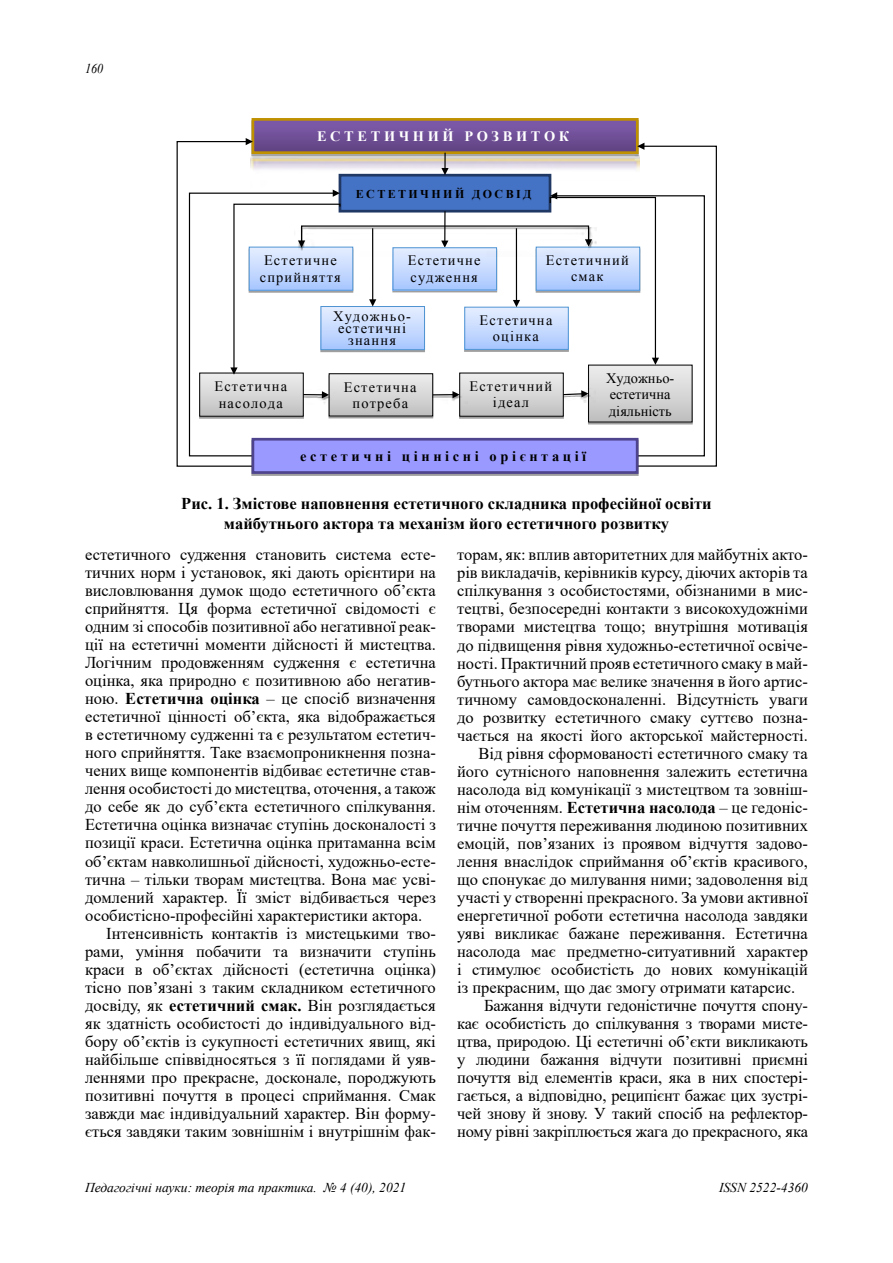
<style>
.page{position:relative;width:893px;height:1263px;background:#fff}
.page>*{position:absolute;margin:0;border:0;box-sizing:border-box;transform-origin:0 0}
.t1{font:16.5px "Times New Roman";color:#000}
.t2{font:700 16.5px/19.8px "Times New Roman";color:#000;text-align:center}
.t3{font:14.4px/16.5px "Times New Roman";letter-spacing:.08em;color:#000;text-align:center}
.t4{font:14.4px/16.5px "Times New Roman";color:#000}
.t5{font:700 14.4px "Times New Roman";letter-spacing:.25em;color:#000}
.t6{font:700 14.4px "Times New Roman";letter-spacing:.25em;color:#fff}
.t7{font:italic 13.5px "Times New Roman";color:#000}
.t8{font:italic 13.5px "Times New Roman";color:#000;scale:.9 1}
.t9{font:700 12px "Times New Roman";letter-spacing:.205em;color:#000}
.s1{font-weight:700}
</style>
<div class="page">
<div style="left:253px;top:119px;width:384px;height:34px;background:#7755a1"></div>
<div style="left:252px;top:118px;width:387px;height:36px;border:3px solid #bf9000"></div>
<svg style="left:176px;top:138px;width:541px;height:329px"></svg>
<div style="left:253px;top:439px;width:384px;height:33px;background:#99f"></div>
<div style="left:252px;top:438px;width:386px;height:36px;border:3px solid #4e438d"></div>
<img style="left:254px;top:445px;width:382px;height:22px">
<p class="t8" style="left:85px;top:59px;width:22px">160</p>
<p class="t6" style="left:317px;top:127px;width:254px">ЕСТЕТИЧНИЙ РОЗВИТОК</p>
<p class="t9" style="left:356px;top:185px;width:177px">ЕСТЕТИЧНИЙ ДОСВІД</p>
<p class="t3" style="left:260px;top:252px;width:82px;line-height:17px;text-align:left">Естетичне сприйняття</p>
<p class="t3" style="left:408px;top:252px;width:74px;text-align:left">Естетичне судження</p>
<p class="t3" style="left:546px;top:251px;width:84px">Естетичний смак</p>
<p class="t3" style="left:333px;top:310px;width:79px;line-height:12px">Художньо&shy;естетичні знання</p>
<p class="t3" style="left:480px;top:311px;width:74px">Естетична оцінка</p>
<p class="t3" style="left:214px;top:378px;width:74px;text-align:left">Естетична насолода</p>
<p class="t3" style="left:344px;top:378px;width:74px">Естетична потреба</p>
<p class="t4" style="left:606px;top:370px;width:70px">Художньо&shy;естетична діяльність</p>
<p class="t3" style="left:469px;top:377px;width:84px">Естетичний ідеал</p>
<p class="t5" style="left:300px;top:447px;width:288px">естетичні ціннісні орієнтації</p>
<p class="t2" style="left:181px;top:494px;width:532px">Рис. 1. Змістове наповнення естетичного складника професійної освіти майбутнього актора та механізм його естетичного розвитку</p>
<p class="t1" style="left:85px;top:543px;width:352px">естетичного судження становить система есте-</p>
<p class="t1" style="left:85px;top:561px;width:352px">тичних норм і установок, які дають орієнтири на</p>
<p class="t1" style="left:85px;top:579px;width:352px">висловлювання думок щодо естетичного об’єкта</p>
<p class="t1" style="left:85px;top:597px;width:352px">сприйняття. Ця форма естетичної свідомості є</p>
<p class="t1" style="left:85px;top:615px;width:352px">одним зі способів позитивної або негативної реак-</p>
<p class="t1" style="left:85px;top:633px;width:352px">ції на естетичні моменти дійсності й мистецтва.</p>
<p class="t1" style="left:85px;top:651px;width:352px">Логічним продовженням судження є естетична</p>
<p class="t1" style="left:85px;top:669px;width:352px">оцінка, яка природно є позитивною або негатив-</p>
<p class="t1" style="left:85px;top:687px;width:352px">ною. <span class="s1">Естетична оцінка</span> – це спосіб визначення</p>
<p class="t1" style="left:85px;top:705px;width:352px">естетичної цінності об’єкта, яка відображається</p>
<p class="t1" style="left:85px;top:723px;width:352px">в естетичному судженні та є результатом естетич-</p>
<p class="t1" style="left:85px;top:741px;width:352px">ного сприйняття. Таке взаємопроникнення позна-</p>
<p class="t1" style="left:85px;top:759px;width:352px">чених вище компонентів відбиває естетичне став-</p>
<p class="t1" style="left:85px;top:777px;width:352px">лення особистості до мистецтва, оточення, а також</p>
<p class="t1" style="left:85px;top:795px;width:352px">до себе як до суб’єкта естетичного спілкування.</p>
<p class="t1" style="left:85px;top:813px;width:352px">Естетична оцінка визначає ступінь досконалості з</p>
<p class="t1" style="left:85px;top:831px;width:352px">позиції краси. Естетична оцінка притаманна всім</p>
<p class="t1" style="left:85px;top:849px;width:352px">об’єктам навколишньої дійсності, художньо-есте-</p>
<p class="t1" style="left:85px;top:867px;width:352px">тична – тільки творам мистецтва. Вона має усві-</p>
<p class="t1" style="left:85px;top:885px;width:352px">домлений характер. Її зміст відбивається через</p>
<p class="t1" style="left:85px;top:903px;width:339px">особистісно-професійні характеристики актора.</p>
<p class="t1" style="left:106px;top:921px;width:331px">Інтенсивність контактів із мистецькими тво-</p>
<p class="t1" style="left:85px;top:939px;width:352px">рами, уміння побачити та визначити ступінь</p>
<p class="t1" style="left:85px;top:957px;width:352px">краси в об’єктах дійсності (естетична оцінка)</p>
<p class="t1" style="left:85px;top:975px;width:352px">тісно пов’язані з таким складником естетичного</p>
<p class="t1" style="left:85px;top:993px;width:352px">досвіду, як <span class="s1">естетичний смак.</span> Він розглядається</p>
<p class="t1" style="left:85px;top:1011px;width:352px">як здатність особистості до індивідуального від-</p>
<p class="t1" style="left:85px;top:1029px;width:352px">бору об’єктів із сукупності естетичних явищ, які</p>
<p class="t1" style="left:85px;top:1047px;width:352px">найбільше співвідносяться з її поглядами й уяв-</p>
<p class="t1" style="left:85px;top:1065px;width:352px">леннями про прекрасне, досконале, породжують</p>
<p class="t1" style="left:85px;top:1083px;width:352px">позитивні почуття в процесі сприймання. Смак</p>
<p class="t1" style="left:85px;top:1101px;width:352px">завжди має індивідуальний характер. Він форму-</p>
<p class="t1" style="left:85px;top:1119px;width:352px">ється завдяки таким зовнішнім і внутрішнім фак-</p>
<p class="t1" style="left:457px;top:543px;width:352px">торам, як: вплив авторитетних для майбутніх акто-</p>
<p class="t1" style="left:457px;top:561px;width:352px">рів викладачів, керівників курсу, діючих акторів та</p>
<p class="t1" style="left:457px;top:579px;width:352px">спілкування з особистостями, обізнаними в мис-</p>
<p class="t1" style="left:457px;top:597px;width:352px">тецтві, безпосередні контакти з високохудожніми</p>
<p class="t1" style="left:457px;top:615px;width:352px">творами мистецтва тощо; внутрішня мотивація</p>
<p class="t1" style="left:457px;top:633px;width:352px">до підвищення рівня художньо-естетичної освіче-</p>
<p class="t1" style="left:457px;top:651px;width:352px">ності. Практичний прояв естетичного смаку в май-</p>
<p class="t1" style="left:457px;top:669px;width:352px">бутнього актора має велике значення в його артис-</p>
<p class="t1" style="left:457px;top:687px;width:352px">тичному самовдосконаленні. Відсутність уваги</p>
<p class="t1" style="left:457px;top:705px;width:352px">до розвитку естетичного смаку суттєво позна-</p>
<p class="t1" style="left:457px;top:723px;width:352px">чається на якості його акторської майстерності.</p>
<p class="t1" style="left:478px;top:741px;width:331px">Від рівня сформованості естетичного смаку та</p>
<p class="t1" style="left:457px;top:759px;width:352px">його сутнісного наповнення залежить естетична</p>
<p class="t1" style="left:457px;top:777px;width:352px">насолода від комунікації з мистецтвом та зовніш-</p>
<p class="t1" style="left:457px;top:795px;width:352px">нім оточенням. <span class="s1">Естетична насолода</span> – це гедоніс-</p>
<p class="t1" style="left:457px;top:813px;width:352px">тичне почуття переживання людиною позитивних</p>
<p class="t1" style="left:457px;top:831px;width:352px">емоцій, пов’язаних із проявом відчуття задово-</p>
<p class="t1" style="left:457px;top:849px;width:352px">лення внаслідок сприймання об’єктів красивого,</p>
<p class="t1" style="left:457px;top:867px;width:352px">що спонукає до милування ними; задоволення від</p>
<p class="t1" style="left:457px;top:885px;width:352px">участі у створенні прекрасного. За умови активної</p>
<p class="t1" style="left:457px;top:903px;width:352px">енергетичної роботи естетична насолода завдяки</p>
<p class="t1" style="left:457px;top:921px;width:352px">уяві викликає бажане переживання. Естетична</p>
<p class="t1" style="left:457px;top:939px;width:352px">насолода має предметно-ситуативний характер</p>
<p class="t1" style="left:457px;top:957px;width:352px">і стимулює особистість до нових комунікацій</p>
<p class="t1" style="left:457px;top:975px;width:340px">із прекрасним, що дає змогу отримати катарсис.</p>
<p class="t1" style="left:484px;top:993px;width:325px">Бажання відчути гедоністичне почуття спону-</p>
<p class="t1" style="left:457px;top:1011px;width:352px">кає особистість до спілкування з творами мисте-</p>
<p class="t1" style="left:457px;top:1029px;width:352px">цтва, природою. Ці естетичні об’єкти викликають</p>
<p class="t1" style="left:457px;top:1047px;width:352px">у людини бажання відчути позитивні приємні</p>
<p class="t1" style="left:457px;top:1065px;width:352px">почуття від елементів краси, яка в них спостері-</p>
<p class="t1" style="left:457px;top:1083px;width:352px">гається, а відповідно, реципієнт бажає цих зустрі-</p>
<p class="t1" style="left:457px;top:1101px;width:352px">чей знову й знову. У такий спосіб на рефлектор-</p>
<p class="t1" style="left:457px;top:1119px;width:352px">ному рівні закріплюється жага до прекрасного, яка</p>
<p class="t7" style="left:85px;top:1178px;width:323px">Педагогічні науки: теорія та практика. № 4 (40), 2021</p>
<p class="t7" style="left:719px;top:1178px;width:90px">ISSN 2522-4360</p>
</div>
